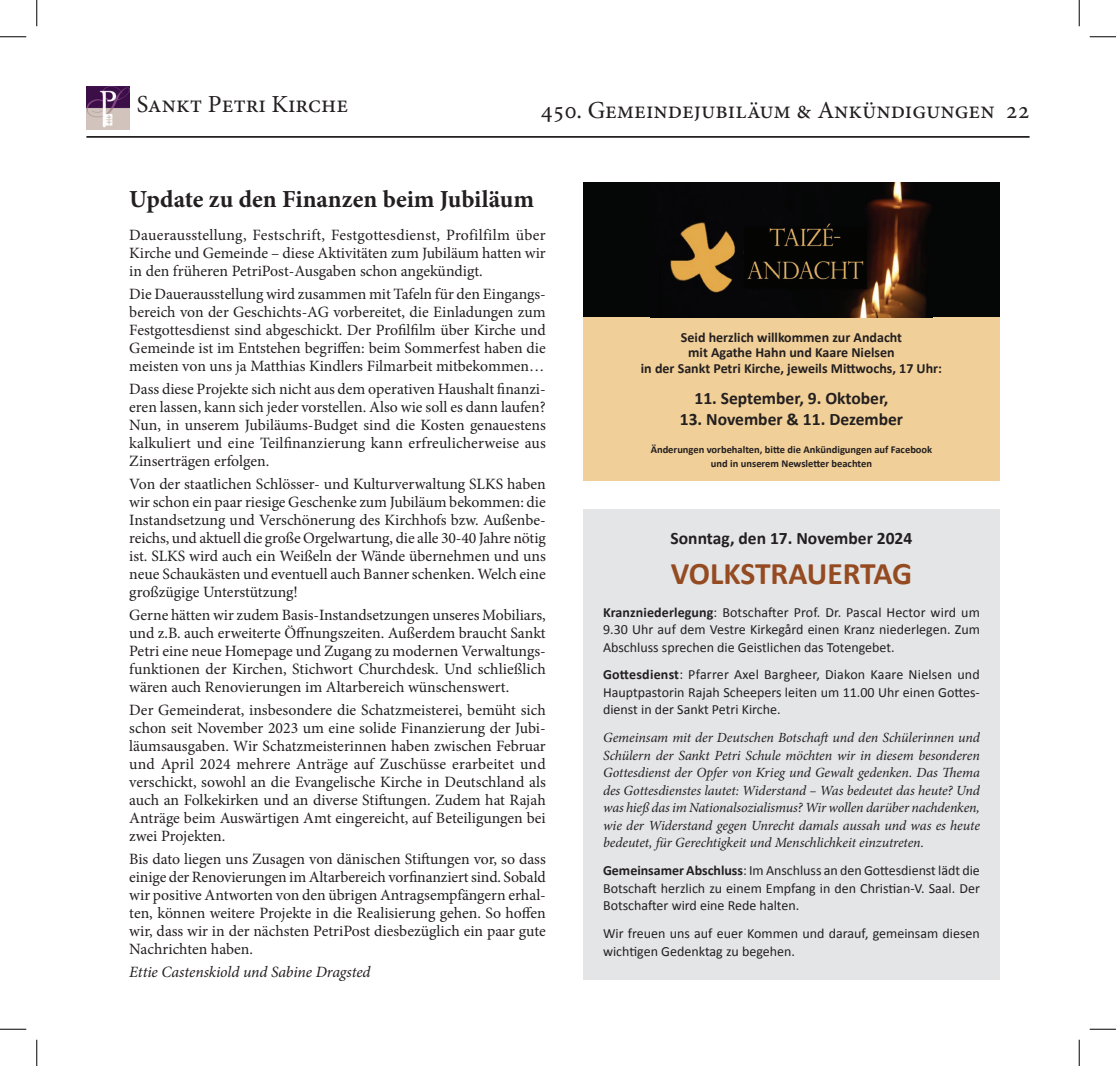
<style>
.page{position:relative;width:1116px;height:1066px;background:#fff}
.page>*{position:absolute;margin:0;border:0;box-sizing:border-box;transform-origin:0 0}
.t1{font:700 31.5px "Calibri";letter-spacing:-.005em;color:#954b21}
.t2{font:24.5px "Minion Pro";color:#231f20}
.t3{font:700 24.5px "Minion Pro";color:#231f20}
.t4{font:700 17.5px "Calibri";color:#231f20}
.t5{font:15.75px/18px "Minion Pro";color:#231f20;text-align:justify}
.t6{font:italic 15.75px "Minion Pro";letter-spacing:-.01em;color:#231f20}
.t7{font:14px/17.5px "Calibri";color:#231f20;text-align:justify}
.t8{font:italic 14px/17.5px "Minion Pro";letter-spacing:-.01em;color:#231f20;text-align:justify}
.t9{font:700 14px/15.8px "Calibri";color:#231f20;text-align:center}
.t10{font:700 10.5px/14px "Calibri";color:#231f20;text-align:center}
.s1{font-weight:700}
</style>
<div class="page">
<hr style="left:86px;top:136px;width:943px;height:2px;background:#231f20">
<img style="left:86px;top:86px;width:43px;height:43px">
<div style="left:583px;top:295px;width:416px;height:186px;background:#f0cf98"></div>
<div style="left:583px;top:183px;width:416px;height:134px;background:#050606"></div>
<img style="left:670px;top:183px;width:261px;height:134px">
<div style="left:583px;top:509px;width:416px;height:470px;background:#e4e5e7"></div>
<svg style="left:0;top:36px;width:26px;height:1px"></svg>
<svg style="left:1089px;top:36px;width:26px;height:1px"></svg>
<svg style="left:0;top:1029px;width:26px;height:1px"></svg>
<svg style="left:1089px;top:1029px;width:26px;height:1px"></svg>
<svg style="left:36px;top:0;width:1px;height:26px"></svg>
<svg style="left:36px;top:1039px;width:1px;height:27px"></svg>
<svg style="left:1078px;top:0;width:1px;height:26px"></svg>
<svg style="left:1078px;top:1039px;width:1px;height:27px"></svg>
<h2 class="t2" style="left:137px;top:88px;width:213px">Sankt Petri Kirche</h2>
<h2 class="t2" style="left:540px;top:94px;width:490px">450. Gemeindejubiläum &amp; Ankündigungen 22</h2>
<h2 class="t3" style="left:129px;top:182px;width:406px">Update zu den Finanzen beim Jubiläum</h2>
<p class="t5" style="left:129px;top:226px;width:418px">Dauerausstellung, Festschrift, Festgottesdienst, Profilfilm über Kirche und Gemeinde – diese Aktivitäten zum Jubiläum hatten wir in den früheren PetriPost-Ausgaben schon angekündigt.</p>
<p class="t5" style="left:129px;top:285px;width:418px">Die Dauerausstellung wird zusammen mit Tafeln für den Eingangs&shy;bereich von der Geschichts-AG vorbereitet, die Einladungen zum Festgottesdienst sind abgeschickt. Der Profilfilm über Kirche und Gemeinde ist im Entstehen begriffen: beim Sommerfest haben die meisten von uns ja Matthias Kindlers Filmarbeit mitbekommen…</p>
<p class="t5" style="left:129px;top:380px;width:418px">Dass diese Projekte sich nicht aus dem operativen Haushalt finanzi&shy;eren lassen, kann sich jeder vorstellen. Also wie soll es dann laufen?<br>Nun, in unserem Jubiläums-Budget sind die Kosten genauestens kalkuliert und eine Teilfinanzierung kann erfreulicherweise aus Zinserträgen erfolgen.</p>
<p class="t5" style="left:129px;top:475px;width:418px">Von der staatlichen Schlösser- und Kulturverwaltung SLKS haben wir schon ein paar riesige Geschenke zum Jubiläum bekommen: die Instandsetzung und Verschönerung des Kirchhofs bzw. Außenbe&shy;reichs, und aktuell die große Orgelwartung, die alle 30-40 Jahre nötig ist. SLKS wird auch ein Weißeln der Wände übernehmen und uns neue Schaukästen und eventuell auch Banner schenken. Welch eine großzügige Unterstützung!</p>
<p class="t5" style="left:129px;top:606px;width:418px">Gerne hätten wir zudem Basis-Instandsetzungen unseres Mobiliars, und z.B. auch erweiterte Öffnungszeiten. Außerdem braucht Sankt Petri eine neue Homepage und Zugang zu modernen Verwaltungs&shy;funktionen der Kirchen, Stichwort Churchdesk. Und schließlich wären auch Renovierungen im Altarbereich wünschenswert.</p>
<p class="t5" style="left:129px;top:701px;width:418px">Der Gemeinderat, insbesondere die Schatzmeisterei, bemüht sich schon seit November 2023 um eine solide Finanzierung der Jubi&shy;läumsausgaben. Wir Schatzmeisterinnen haben zwischen Februar und April 2024 mehrere Anträge auf Zuschüsse erarbeitet und verschickt, sowohl an die Evangelische Kirche in Deutschland als auch an Folkekirken und an diverse Stiftungen. Zudem hat Rajah Anträge beim Auswärtigen Amt eingereicht, auf Beteiligungen bei zwei Projekten.</p>
<p class="t5" style="left:129px;top:850px;width:418px">Bis dato liegen uns Zusagen von dänischen Stiftungen vor, so dass einige der Renovierungen im Altarbereich vorfinanziert sind. Sobald wir positive Antworten von den übrigen Antragsempfängern erhal&shy;ten, können weitere Projekte in die Realisierung gehen. So hoffen wir, dass wir in der nächsten PetriPost diesbezüglich ein paar gute Nachrichten haben.</p>
<p class="t6" style="left:129px;top:961px;width:243px">Ettie Castenskiold und Sabine Dragsted</p>
<p class="t9" style="left:640px;top:329px;width:303px">Seid herzlich willkommen zur Andacht<br>mit Agathe Hahn und Kaare Nielsen<br>in der Sankt Petri Kirche, jeweils Mittwochs, 17 Uhr:</p>
<p class="t4" style="left:694px;top:386px;width:195px">11. September, 9. Oktober,</p>
<p class="t4" style="left:679px;top:407px;width:225px">13. November &amp; 11. Dezember</p>
<p class="t10" style="left:650px;top:442px;width:283px">Änderungen vorbehalten, bitte die Ankündigungen auf Facebook und in unserem Newsletter beachten</p>
<p class="t4" style="left:670px;top:526px;width:243px">Sonntag, den 17. November 2024</p>
<h1 class="t1" style="left:670px;top:551px;width:243px">VOLKSTRAUERTAG</h1>
<p class="t7" style="left:603px;top:603px;width:378px"><span class="s1">Kranzniederlegung</span>: Botschafter Prof. Dr. Pascal Hector wird um 9.30 Uhr auf dem Vestre Kirkegård einen Kranz niederlegen. Zum Abschluss sprechen die Geistlichen das Totengebet.</p>
<p class="t7" style="left:603px;top:665px;width:378px"><span class="s1">Gottesdienst</span>: Pfarrer Axel Bargheer, Diakon Kaare Nielsen und Hauptpastorin Rajah Scheepers leiten um 11.00 Uhr einen Gottes&shy;dienst in der Sankt Petri Kirche.</p>
<p class="t8" style="left:603px;top:729px;width:378px">Gemeinsam mit der Deutschen Botschaft und den Schülerinnen und Schülern der Sankt Petri Schule möchten wir in diesem besonderen Gottesdienst der Opfer von Krieg und Gewalt gedenken. Das Thema des Gottesdienstes lautet: Widerstand – Was bedeutet das heute? Und was hieß das im Nationalsozialismus? Wir wollen darüber nachdenken, wie der Widerstand gegen Unrecht damals aussah und was es heute bedeutet, für Gerechtigkeit und Menschlichkeit einzutreten.</p>
<p class="t7" style="left:603px;top:861px;width:378px"><span class="s1">Gemeinsamer Abschluss</span>: Im Anschluss an den Gottesdienst lädt die Botschaft herzlich zu einem Empfang in den Christian-V. Saal. Der Botschafter wird eine Rede halten.</p>
<p class="t7" style="left:603px;top:924px;width:378px">Wir freuen uns auf euer Kommen und darauf, gemeinsam diesen wichtigen Gedenktag zu begehen.</p>
</div>
